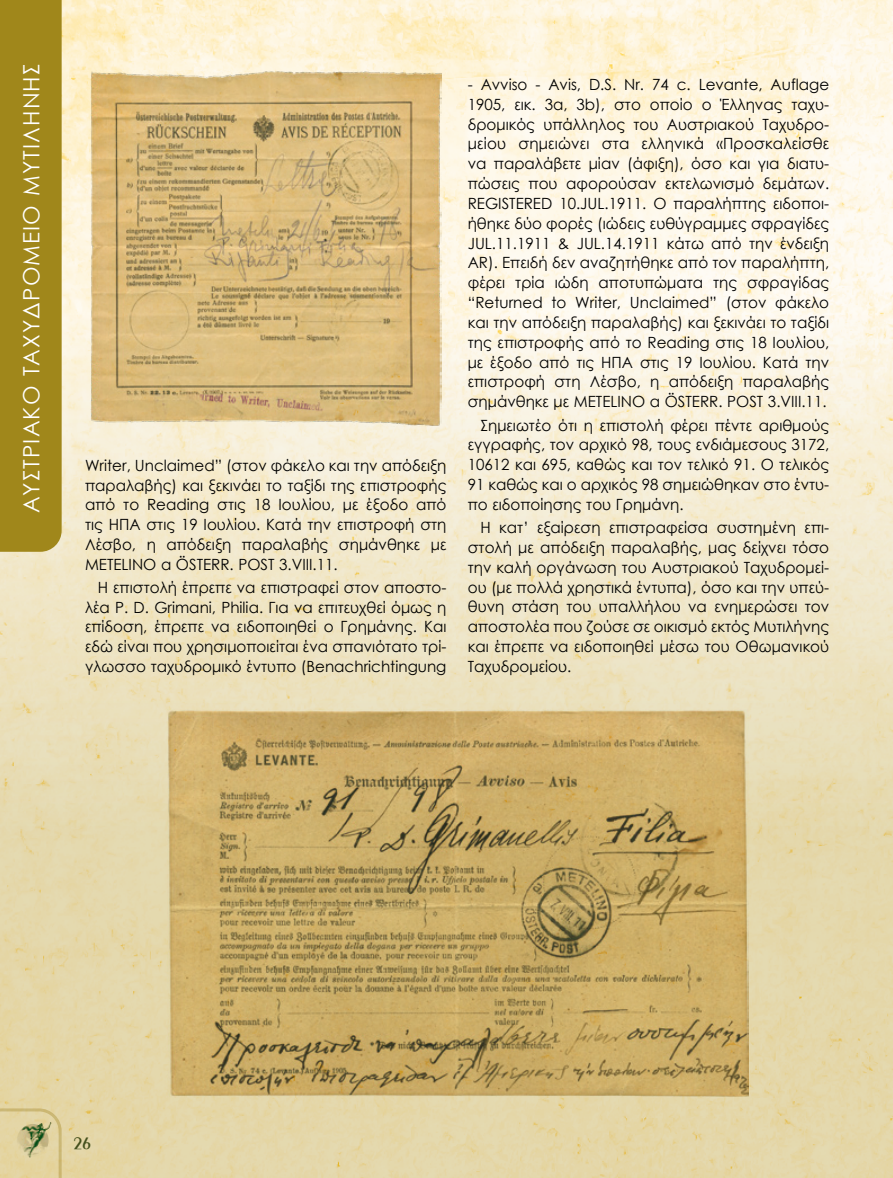
<style>
.page{position:relative;width:893px;height:1178px;background:#fff}
.page>*{position:absolute;margin:0;border:0;box-sizing:border-box;transform-origin:0 0}
.t1{font:22.5px "Century Gothic";letter-spacing:.05em;color:#fff}
.t2{font:18px "UB Paris";color:#4d602c}
.t3{font:15.45px/19.8px "Century Gothic";color:#000;text-align:justify}
</style>
<div class="page">
<img style="left:0;top:0;width:893px;height:1178px">
<div style="left:0;top:0;width:62px;height:552px;background:#a0871b"></div>
<img style="left:91px;top:71px;width:351px;height:355px">
<img style="left:168px;top:710px;width:580px;height:387px">
<h1 class="t1" style="left:16px;top:513px;width:451px;rotate:-90deg">ΑΥΣΤΡΙΑΚΟ ΤΑΧΥΔΡΟΜΕΙΟ ΜΥΤΙΛΗΝΗΣ</h1>
<p class="t3" style="left:85px;top:455px;width:363px">Writer, Unclaimed” (στον φάκελο και την απόδειξη παραλαβής) και ξεκινάει το ταξίδι της επιστροφής από το Reading στις 18 Ιουλίου, με έξοδο από τις ΗΠΑ στις 19 Ιουλίου. Κατά την επιστροφή στη Λέσβο, η απόδειξη παραλαβής σημάνθηκε με METELINO a ÖSTERR. POST 3.VIII.11.</p>
<p class="t3" style="left:85px;top:577px;width:363px;text-indent:13px">Η επιστολή έπρεπε να επιστραφεί στον αποστο&shy;λέα P. D. Grimani, Philia. Για να επιτευχθεί όμως η επίδοση, έπρεπε να ειδοποιηθεί ο Γρημάνης. Και εδώ είναι που χρησιμοποιείται ένα σπανιότατο τρί&shy;γλωσσο ταχυδρομικό έντυπο (Benachrichtingung</p>
<p class="t3" style="left:468px;top:74px;width:363px">- Avviso - Avis, D.S. Nr. 74 c. Levante, Auflage 1905, εικ. 3a, 3b), στο οποίο ο Έλληνας ταχυ&shy;δρομικός υπάλληλος του Αυστριακού Ταχυδρο&shy;μείου σημειώνει στα ελληνικά «Προσκαλείσθε να παραλάβετε μίαν (άφιξη), όσο και για διατυ&shy;πώσεις που αφορούσαν εκτελωνισμό δεμάτων.<br>REGISTERED 10.JUL.1911. Ο παραλήπτης ειδοποι&shy;ήθηκε δύο φορές (ιώδεις ευθύγραμμες σφραγίδες JUL.11.1911 &amp; JUL.14.1911 κάτω από την ένδειξη AR). Επειδή δεν αναζητήθηκε από τον παραλήπτη, φέρει τρία ιώδη αποτυπώματα της σφραγίδας “Returned to Writer, Unclaimed” (στον φάκελο και την απόδειξη παραλαβής) και ξεκινάει το ταξίδι της επιστροφής από το Reading στις 18 Ιουλίου, με έξοδο από τις ΗΠΑ στις 19 Ιουλίου. Κατά την επιστροφή στη Λέσβο, η απόδειξη παραλαβής σημάνθηκε με METELINO a ÖSTERR. POST 3.VIII.11.</p>
<p class="t3" style="left:468px;top:415px;width:363px;text-indent:13px">Σημειωτέο ότι η επιστολή φέρει πέντε αριθμούς εγγραφής, τον αρχικό 98, τους ενδιάμεσους 3172, 10612 και 695, καθώς και τον τελικό 91. Ο τελικός 91 καθώς και ο αρχικός 98 σημειώθηκαν στο έντυ&shy;πο ειδοποίησης του Γρημάνη.</p>
<p class="t3" style="left:468px;top:517px;width:363px;text-indent:13px">Η κατ’ εξαίρεση επιστραφείσα συστημένη επι&shy;στολή με απόδειξη παραλαβής, μας δείχνει τόσο την καλή οργάνωση του Αυστριακού Ταχυδρομεί&shy;ου (με πολλά χρηστικά έντυπα), όσο και την υπεύ&shy;θυνη στάση του υπαλλήλου να ενημερώσει τον αποστολέα που ζούσε σε οικισμό εκτός Μυτιλήνης και έπρεπε να ειδοποιηθεί μέσω του Οθωμανικού Ταχυδρομείου.</p>
<p class="t2" style="left:73px;top:1136px;width:19px">26</p>
</div>
